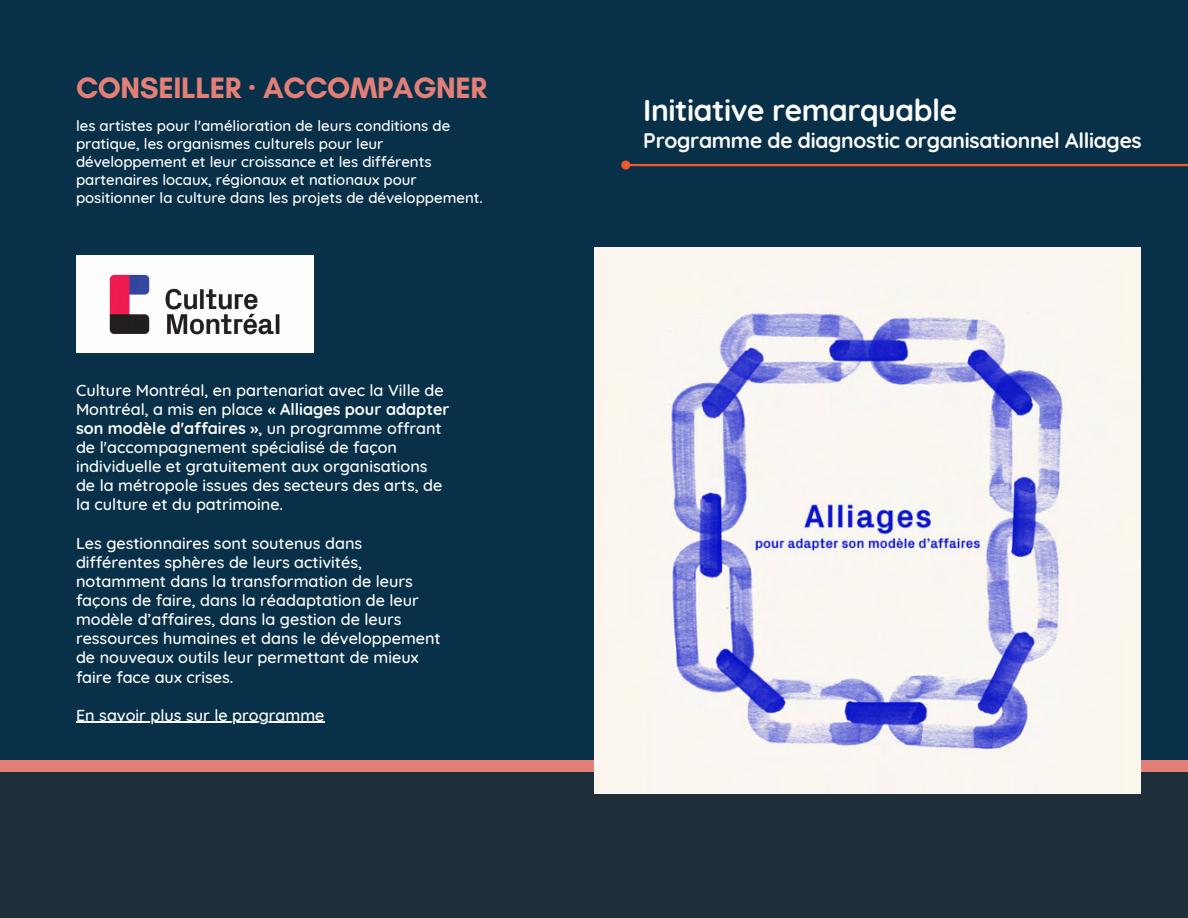
<style>
.page{position:relative;width:1188px;height:918px;background:#fff}
.page>*{position:absolute;margin:0;border:0;box-sizing:border-box;transform-origin:0 0}
.t1{font:700 30px "Glacial Indifference";letter-spacing:-.015em;color:#e47f78}
.t2{font:700 30px "Quicksand";letter-spacing:-.015em;color:#fefefe}
.t3{font:700 21px "Quicksand";letter-spacing:-.015em;color:#fefefe}
.t4{font:500 16.2px/19.2px "Quicksand";color:#fefefe}
.t5{font:500 15px/18px "Quicksand";color:#fff}
.s1{font-family:"Noto Sans"}
.s2{font-weight:700}
</style>
<div class="page">
<div style="left:0;top:0;width:1188px;height:766px;background:#083149"></div>
<div style="left:0;top:769px;width:1188px;height:149px;background:#1e2f39"></div>
<div style="left:0;top:761px;width:1188px;height:11px;background:#e47f78"></div>
<hr style="left:630px;top:164px;width:558px;height:2px;background:#f05a29">
<svg style="left:621px;top:160px;width:11px;height:10px"></svg>
<div style="left:76px;top:255px;width:237px;height:98px;background:#fefefe"></div>
<img style="left:594px;top:247px;width:547px;height:547px">
<hr style="left:76px;top:722px;width:248px;height:1px;background:#fefefe">
<img style="left:109px;top:274px;width:171px;height:61px">
<h1 class="t1" style="left:76px;top:70px;width:413px">CONSEILLER <span class="s1">·</span> ACCOMPAGNER</h1>
<p class="t5" style="left:76px;top:117px;width:408px">les artistes pour l'amélioration de leurs conditions de pratique, les organismes culturels pour leur développement et leur croissance et les différents partenaires locaux, régionaux et nationaux pour positionner la culture dans les projets de développement.</p>
<p class="t4" style="left:76px;top:380px;width:375px">Culture Montréal, en partenariat avec la Ville de Montréal, a mis en place <span class="s2">« Alliages pour adapter son modèle d'affaires »</span>, un programme offrant de l'accompagnement spécialisé de façon individuelle et gratuitement aux organisations de la métropole issues des secteurs des arts, de la culture et du patrimoine.</p>
<p class="t4" style="left:76px;top:533px;width:366px">Les gestionnaires sont soutenus dans différentes sphères de leurs activités, notamment dans la transformation de leurs façons de faire, dans la réadaptation de leur modèle d’affaires, dans la gestion de leurs ressources humaines et dans le développement de nouveaux outils leur permettant de mieux faire face aux crises.</p>
<p class="t4" style="left:76px;top:705px;width:250px">En savoir plus sur le programme</p>
<h1 class="t2" style="left:643px;top:91px;width:316px">Initiative remarquable</h1>
<p class="t3" style="left:643px;top:127px;width:500px">Programme de diagnostic organisationnel Alliages</p>
</div>
